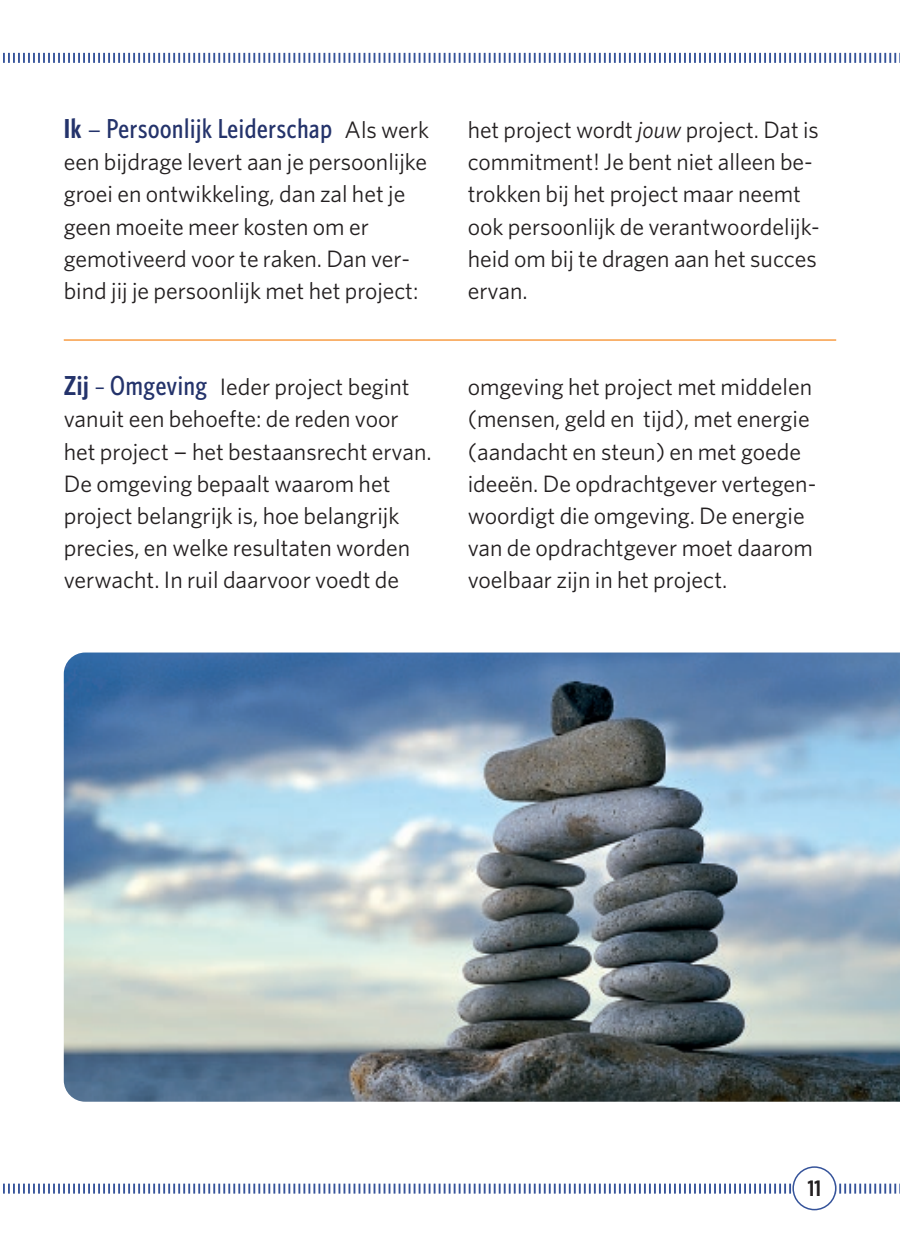
<style>
.page{position:relative;width:900px;height:1255px;background:#fff}
.page>*{position:absolute;margin:0;border:0;box-sizing:border-box;transform-origin:0 0}
.t1{font:500 27.5px "Whitney Condensed";letter-spacing:.025em;color:#24336b}
.t2{font:23.75px/32.2px "Whitney";color:#231f20}
.t3{font:600 22.5px "Whitney Condensed";color:#231f20}
.s1{font-weight:600}
.s2{font-family:"Whitney";font-weight:400;font-size:23.75px}
.s3{font-family:"Whitney";font-weight:400;font-size:23.75px;color:#231f20}
.s4{font-style:italic}
.s5{font-family:"Whitney Condensed";font-weight:600;font-size:27.5px;color:#24336b}
.s6{color:#24336b}
.s7{font-family:"Whitney Condensed";font-weight:500;font-size:27.5px;color:#24336b}
</style>
<div class="page">
<svg style="left:3px;top:1183px;width:897px;height:10px"></svg>
<svg style="left:3px;top:53px;width:897px;height:10px"></svg>
<div style="left:793px;top:1166px;width:43px;height:43px;background:#fff;border-radius:50%"></div>
<div style="left:792px;top:1166px;width:44px;height:44px;border:2px solid #35539a;border-radius:50%"></div>
<hr style="left:64px;top:339px;width:772px;height:1px;background:#f6891f">
<img style="left:64px;top:652px;width:836px;height:449px">
<p class="t1" style="left:64px;top:113px;width:367px"><span class="s1">Ik</span> <span class="s2">–</span> Persoonlijk Leiderschap <span class="s3">Als werk</span></p>
<p class="t2" style="left:64px;top:145px;width:365px">een bijdrage levert aan je persoonlijke groei en ontwikkeling, dan zal het je geen moeite meer kosten om er gemotiveerd voor te raken. Dan ver&shy;bind jij je persoonlijk met het project:</p>
<p class="t2" style="left:468px;top:113px;width:354px">het project wordt <span class="s4">jouw</span> project. Dat is commitment! Je bent niet alleen be&shy;trokken bij het project maar neemt ook persoonlijk de verantwoordelijk&shy;heid om bij te dragen aan het succes ervan.</p>
<p class="t2" style="left:64px;top:370px;width:369px"><span class="s5">Zij</span> <span class="s6">–</span> <span class="s7">Omgeving</span> Ieder project begint vanuit een behoefte: de reden voor het project – het bestaansrecht ervan.<br>De omgeving bepaalt waarom het project belangrijk is, hoe belangrijk precies, en welke resultaten worden verwacht. In ruil daarvoor voedt de</p>
<p class="t2" style="left:468px;top:370px;width:350px">omgeving het project met middelen (mensen, geld en tijd), met energie (aandacht en steun) en met goede ideeën. De opdrachtgever vertegen&shy;woordigt die omgeving. De energie van de opdrachtgever moet daarom voelbaar zijn in het project.</p>
<p class="t3" style="left:808px;top:1175px;width:15px">11</p>
</div>
